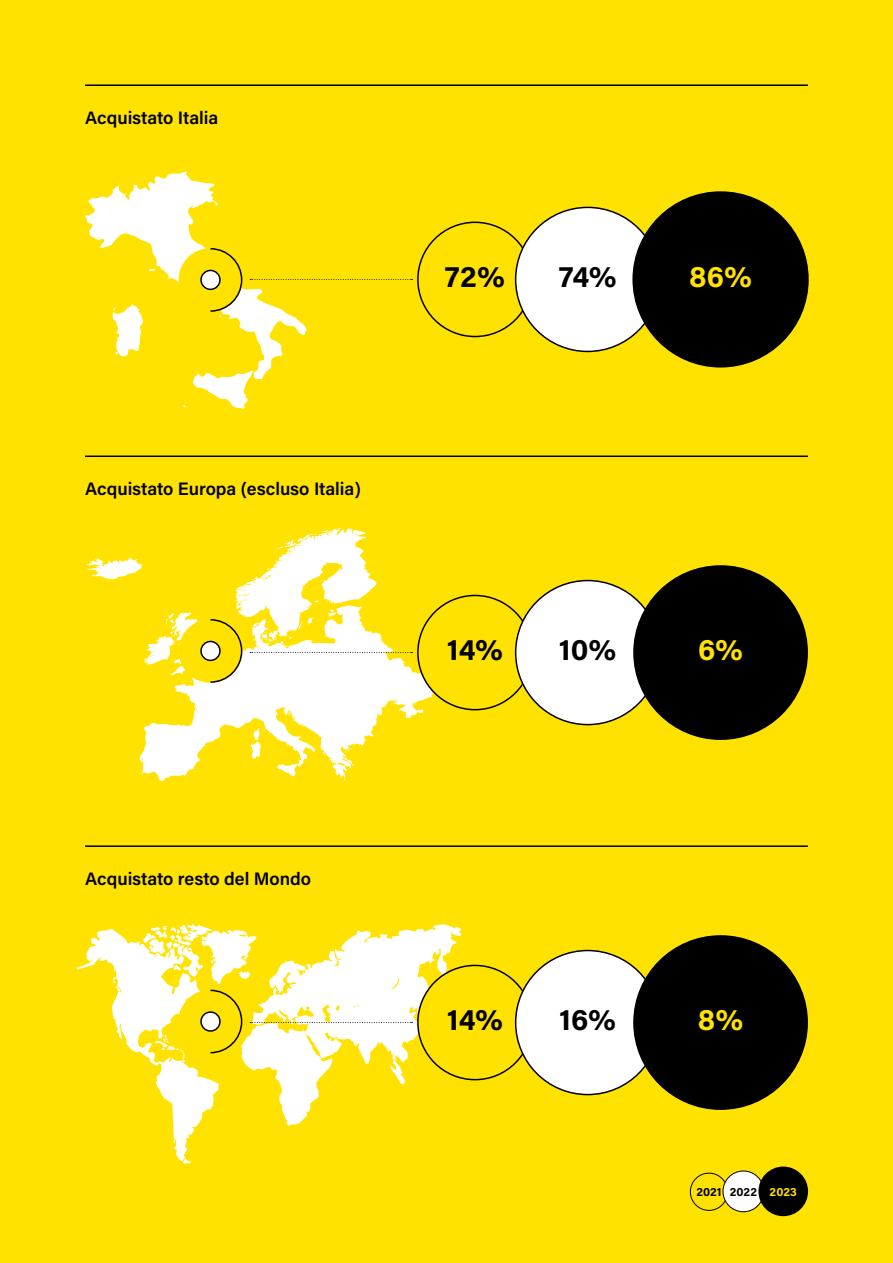
<style>
.page{position:relative;width:893px;height:1263px;background:#ffe200}
.page>*{position:absolute;margin:0;border:0;box-sizing:border-box;transform-origin:0 0}
.t1{font:700 30px "Acumin Pro";color:#000}
.t2{font:700 30px "Acumin Pro";color:#ffe200}
.t3{font:600 18px "Acumin Pro";letter-spacing:-.005em;color:#000}
.t4{font:700 12px "Acumin Pro";color:#000}
.s1{color:#ffe200}
</style>
<div class="page">
<svg style="left:85px;top:171px;width:222px;height:238px"></svg>
<hr style="left:85px;top:84px;width:723px;height:2px;background:#000">
<hr style="left:85px;top:455px;width:723px;height:2px;background:#000">
<hr style="left:85px;top:845px;width:723px;height:2px;background:#000">
<svg style="left:86px;top:528px;width:355px;height:253px"></svg>
<div style="left:179px;top:248px;width:63px;height:64px;background:#ffe200;border-radius:50%"></div>
<div style="left:201px;top:270px;width:19px;height:19px;background:#fff;border-radius:50%"></div>
<div style="left:200px;top:270px;width:21px;height:20px;border:2px solid #000;border-radius:50%"></div>
<svg style="left:209px;top:247px;width:34px;height:66px"></svg>
<svg style="left:250px;top:279px;width:162px;height:1px"></svg>
<svg style="left:250px;top:652px;width:162px;height:1px"></svg>
<div style="left:179px;top:619px;width:63px;height:64px;background:#ffe200;border-radius:50%"></div>
<div style="left:201px;top:641px;width:19px;height:19px;background:#fff;border-radius:50%"></div>
<div style="left:200px;top:641px;width:21px;height:20px;border:2px solid #000;border-radius:50%"></div>
<svg style="left:209px;top:618px;width:34px;height:65px"></svg>
<svg style="left:77px;top:924px;width:384px;height:239px"></svg>
<div style="left:516px;top:207px;width:144px;height:144px;background:#fff;border-radius:50%"></div>
<div style="left:633px;top:192px;width:175px;height:175px;background:#000;border-radius:50%"></div>
<div style="left:418px;top:595px;width:114px;height:115px;background:#ffe200;border-radius:50%"></div>
<div style="left:418px;top:965px;width:114px;height:115px;background:#ffe200;border-radius:50%"></div>
<div style="left:516px;top:580px;width:144px;height:145px;background:#fff;border-radius:50%"></div>
<div style="left:516px;top:950px;width:144px;height:144px;background:#fff;border-radius:50%"></div>
<div style="left:633px;top:565px;width:175px;height:175px;background:#000;border-radius:50%"></div>
<div style="left:633px;top:935px;width:175px;height:175px;background:#000;border-radius:50%"></div>
<div style="left:690px;top:1173px;width:38px;height:38px;border:1px solid #000;border-radius:50%"></div>
<div style="left:723px;top:1171px;width:41px;height:41px;background:#fff;border-radius:50%"></div>
<div style="left:723px;top:1170px;width:41px;height:42px;border:1px solid #000;border-radius:50%"></div>
<div style="left:758px;top:1166px;width:50px;height:50px;background:#000;border-radius:50%"></div>
<p class="t3" style="left:85px;top:105px;width:135px">Acquistato Italia</p>
<p class="t3" style="left:85px;top:476px;width:277px">Acquistato Europa (escluso Italia)</p>
<p class="t3" style="left:85px;top:866px;width:228px">Acquistato resto del Mondo</p>
<h1 class="t1" style="left:445px;top:255px;width:62px">72%</h1>
<h1 class="t1" style="left:559px;top:255px;width:60px">74%</h1>
<h1 class="t2" style="left:689px;top:255px;width:64px">86%</h1>
<h1 class="t1" style="left:447px;top:628px;width:58px">14%</h1>
<h1 class="t1" style="left:559px;top:628px;width:59px">10%</h1>
<h1 class="t2" style="left:698px;top:628px;width:46px">6%</h1>
<h1 class="t1" style="left:447px;top:998px;width:58px">14%</h1>
<h1 class="t1" style="left:559px;top:998px;width:58px">16%</h1>
<h1 class="t2" style="left:698px;top:998px;width:47px">8%</h1>
<p class="t4" style="left:696px;top:1183px;width:102px">2021 2022 <span class="s1">2023</span></p>
</div>
